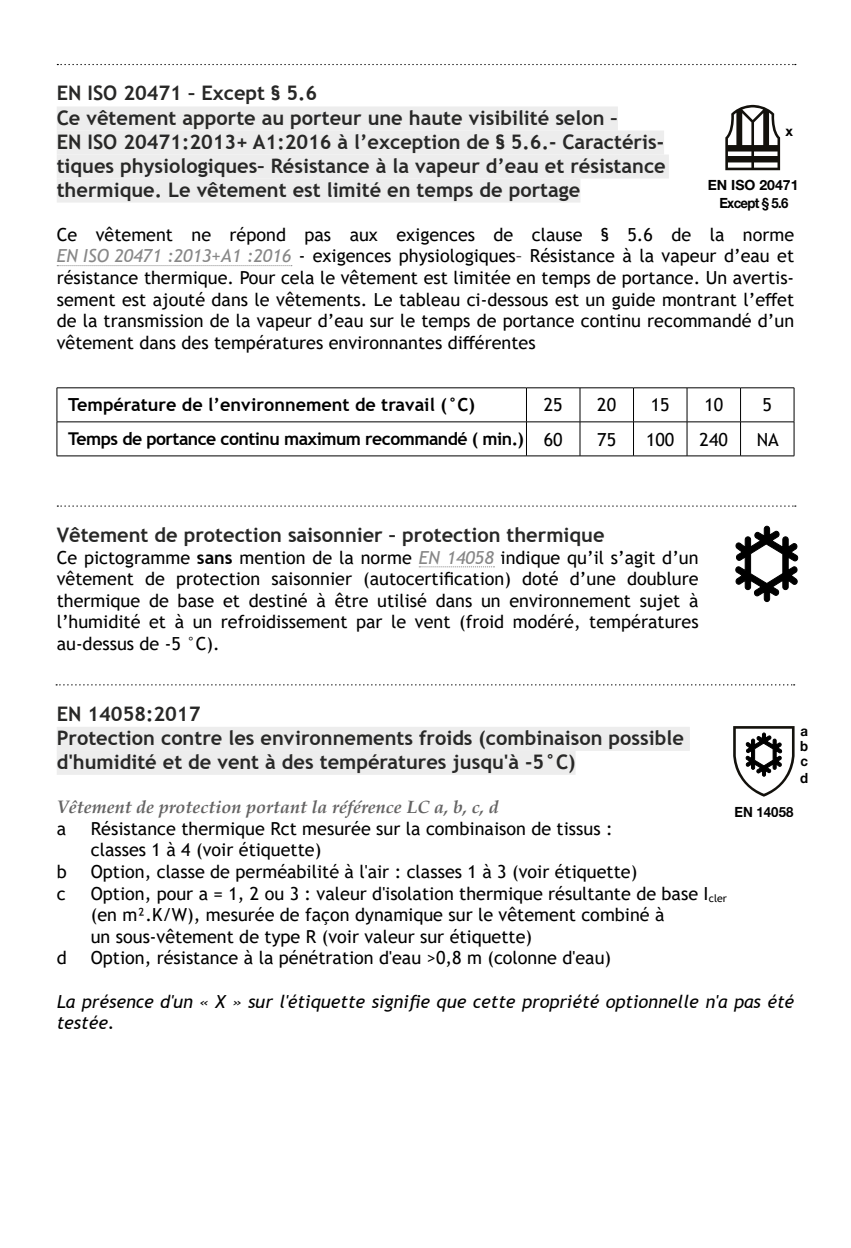
<style>
.page{position:relative;width:851px;height:1248px;background:#fff}
.page>*{position:absolute;margin:0;border:0;box-sizing:border-box;transform-origin:0 0}
.t1{font:700 20px/24px "Trebuchet MS";color:#282827}
.t2{font:18px/21.6px "Trebuchet MS";color:#000;text-align:justify}
.t3{font:italic 18px/21.6px "Trebuchet MS";color:#000}
.t4{font:italic 700 18px "Palatino";color:#646363}
.t5{font:700 18px "Trebuchet MS";color:#000}
.t6{font:700 17.6px "Trebuchet MS";letter-spacing:-.03em;color:#000}
.t7{font:700 14px/18px "Helvetica Neue LT Std";color:#000;text-align:center}
.t8{font:700 14px/15.6px "Helvetica Neue LT Std";color:#000;text-align:justify;scale:.94 1}
.s1{font-style:italic;color:#878787}
.s2{font-weight:400;font-size:18px}
.s3{font-weight:700}
</style>
<div class="page">
<div style="left:57px;top:106px;width:560px;height:24px;background:#ededed"></div>
<div style="left:57px;top:130px;width:607px;height:24px;background:#ededed"></div>
<div style="left:57px;top:154px;width:611px;height:24px;background:#ededed"></div>
<div style="left:57px;top:178px;width:523px;height:24px;background:#ededed"></div>
<svg style="left:57px;top:265px;width:235px;height:1px"></svg>
<svg style="left:419px;top:566px;width:75px;height:1px"></svg>
<div style="left:57px;top:726px;width:632px;height:24px;background:#ededed"></div>
<div style="left:57px;top:750px;width:518px;height:24px;background:#ededed"></div>
<svg style="left:57px;top:64px;width:738px;height:1px"></svg>
<hr style="left:57px;top:387px;width:469px;height:1px;background:#000">
<hr style="left:56px;top:388px;width:2px;height:33px;background:#000">
<hr style="left:526px;top:387px;width:54px;height:1px;background:#000">
<hr style="left:525px;top:388px;width:2px;height:33px;background:#000">
<hr style="left:580px;top:387px;width:53px;height:1px;background:#000">
<hr style="left:579px;top:388px;width:1px;height:33px;background:#000">
<hr style="left:633px;top:387px;width:54px;height:1px;background:#000">
<hr style="left:632px;top:388px;width:2px;height:33px;background:#000">
<hr style="left:687px;top:387px;width:53px;height:1px;background:#000">
<hr style="left:686px;top:388px;width:1px;height:33px;background:#000">
<hr style="left:740px;top:387px;width:54px;height:1px;background:#000">
<hr style="left:739px;top:388px;width:2px;height:33px;background:#000">
<hr style="left:793px;top:388px;width:1px;height:33px;background:#000">
<hr style="left:57px;top:421px;width:469px;height:1px;background:#000">
<hr style="left:56px;top:422px;width:2px;height:33px;background:#000">
<hr style="left:526px;top:421px;width:54px;height:1px;background:#000">
<hr style="left:525px;top:422px;width:2px;height:33px;background:#000">
<hr style="left:580px;top:421px;width:53px;height:1px;background:#000">
<hr style="left:579px;top:422px;width:1px;height:33px;background:#000">
<hr style="left:633px;top:421px;width:54px;height:1px;background:#000">
<hr style="left:632px;top:422px;width:2px;height:33px;background:#000">
<hr style="left:687px;top:421px;width:53px;height:1px;background:#000">
<hr style="left:686px;top:422px;width:1px;height:33px;background:#000">
<hr style="left:740px;top:421px;width:54px;height:1px;background:#000">
<hr style="left:739px;top:422px;width:2px;height:33px;background:#000">
<hr style="left:793px;top:422px;width:1px;height:33px;background:#000">
<hr style="left:57px;top:455px;width:469px;height:1px;background:#000">
<hr style="left:526px;top:455px;width:54px;height:1px;background:#000">
<hr style="left:580px;top:455px;width:53px;height:1px;background:#000">
<hr style="left:633px;top:455px;width:54px;height:1px;background:#000">
<hr style="left:687px;top:455px;width:53px;height:1px;background:#000">
<hr style="left:740px;top:455px;width:54px;height:1px;background:#000">
<svg style="left:57px;top:505px;width:738px;height:1px"></svg>
<svg style="left:56px;top:684px;width:738px;height:1px"></svg>
<svg style="left:725px;top:105px;width:55px;height:65px"></svg>
<svg style="left:735px;top:525px;width:63px;height:77px"></svg>
<svg style="left:733px;top:726px;width:61px;height:70px"></svg>
<p class="t1" style="left:57px;top:81px;width:610px">EN ISO 20471 – Except § 5.6<br>Ce vêtement apporte au porteur une haute visibilité selon –<br>EN ISO 20471:2013+ A1:2016 à l’exception de § 5.6.- Caractéris&shy;tiques physiologiques– Résistance à la vapeur d’eau et résistance thermique. Le vêtement est limité en temps de portage</p>
<p class="t2" style="left:57px;top:223px;width:739px">Ce vêtement ne répond pas aux exigences de clause § 5.6 de la norme <span class="s1">EN ISO 20471 :2013+A1 :2016</span> - exigences physiologiques– Résistance à la vapeur d’eau et résistance thermique. Pour cela le vêtement est limitée en temps de portance. Un avertis&shy;sement est ajouté dans le vêtements. Le tableau ci-dessous est un guide montrant l’effet de la transmission de la vapeur d’eau sur le temps de portance continu recommandé d’un vêtement dans des températures environnantes différentes</p>
<p class="t7" style="left:785px;top:122px;width:9px">x</p>
<p class="t7" style="left:707px;top:176px;width:92px">EN ISO 20471<br>Except § 5.6</p>
<p class="t5" style="left:68px;top:394px;width:408px">Température de l’environnement de travail (°C)</p>
<p class="t2" style="left:543px;top:394px;width:20px">25</p>
<p class="t2" style="left:597px;top:394px;width:20px">20</p>
<p class="t2" style="left:650px;top:394px;width:20px">15</p>
<p class="t2" style="left:704px;top:394px;width:20px">10</p>
<p class="t2" style="left:762px;top:394px;width:11px">5</p>
<p class="t6" style="left:68px;top:428px;width:496px">Temps de portance continu maximum recommandé ( min.) <span class="s2">60</span></p>
<p class="t2" style="left:597px;top:428px;width:20px">75</p>
<p class="t2" style="left:646px;top:428px;width:30px">100</p>
<p class="t2" style="left:699px;top:428px;width:30px">240</p>
<p class="t2" style="left:756px;top:428px;width:24px">NA</p>
<p class="t1" style="left:57px;top:523px;width:549px">Vêtement de protection saisonnier – protection thermique</p>
<p class="t2" style="left:57px;top:546px;width:643px">Ce pictogramme <span class="s3">sans</span> mention de la norme <span class="s1">EN 14058</span> indique qu’il s’agit d’un vêtement de protection saisonnier (autocertification) doté d’une doublure thermique de base et destiné à être utilisé dans un environnement sujet à l’humidité et à un refroidissement par le vent (froid modéré, températures au-dessus de -5 °C).</p>
<p class="t1" style="left:57px;top:701px;width:628px">EN 14058:2017<br>Protection contre les environnements froids (combinaison possible d'humidité et de vent à des températures jusqu'à -5°C)</p>
<p class="t4" style="left:57px;top:792px;width:443px">Vêtement de protection portant la référence LC a, b, c, d</p>
<p class="t2" style="left:57px;top:817px;width:11px">a</p>
<p class="t2" style="left:91px;top:817px;width:523px">Résistance thermique Rct mesurée sur la combinaison de tissus : classes 1 à 4 (voir étiquette)</p>
<p class="t2" style="left:57px;top:860px;width:12px">b</p>
<p class="t2" style="left:91px;top:860px;width:548px">Option, classe de perméabilité à l'air : classes 1 à 3 (voir étiquette)</p>
<p class="t2" style="left:57px;top:882px;width:10px">c</p>
<p class="t2" style="left:91px;top:882px;width:637px;text-align:left">Option, pour a = 1, 2 ou 3 : valeur d'isolation thermique résultante de base I<sub>cler </sub>(en m².K/W), mesurée de façon dynamique sur le vêtement combiné à<br>un sous-vêtement de type R (voir valeur sur étiquette)</p>
<p class="t2" style="left:57px;top:947px;width:12px">d</p>
<p class="t2" style="left:91px;top:947px;width:522px">Option, résistance à la pénétration d'eau &gt;0,8 m (colonne d'eau)</p>
<p class="t3" style="left:57px;top:990px;width:739px">La présence d'un « X » sur l'étiquette signifie que cette propriété optionnelle n'a pas été testée.</p>
<p class="t8" style="left:800px;top:722px;width:10px">a b c d</p>
<p class="t8" style="left:734px;top:803px;width:64px">EN 14058</p>
</div>
